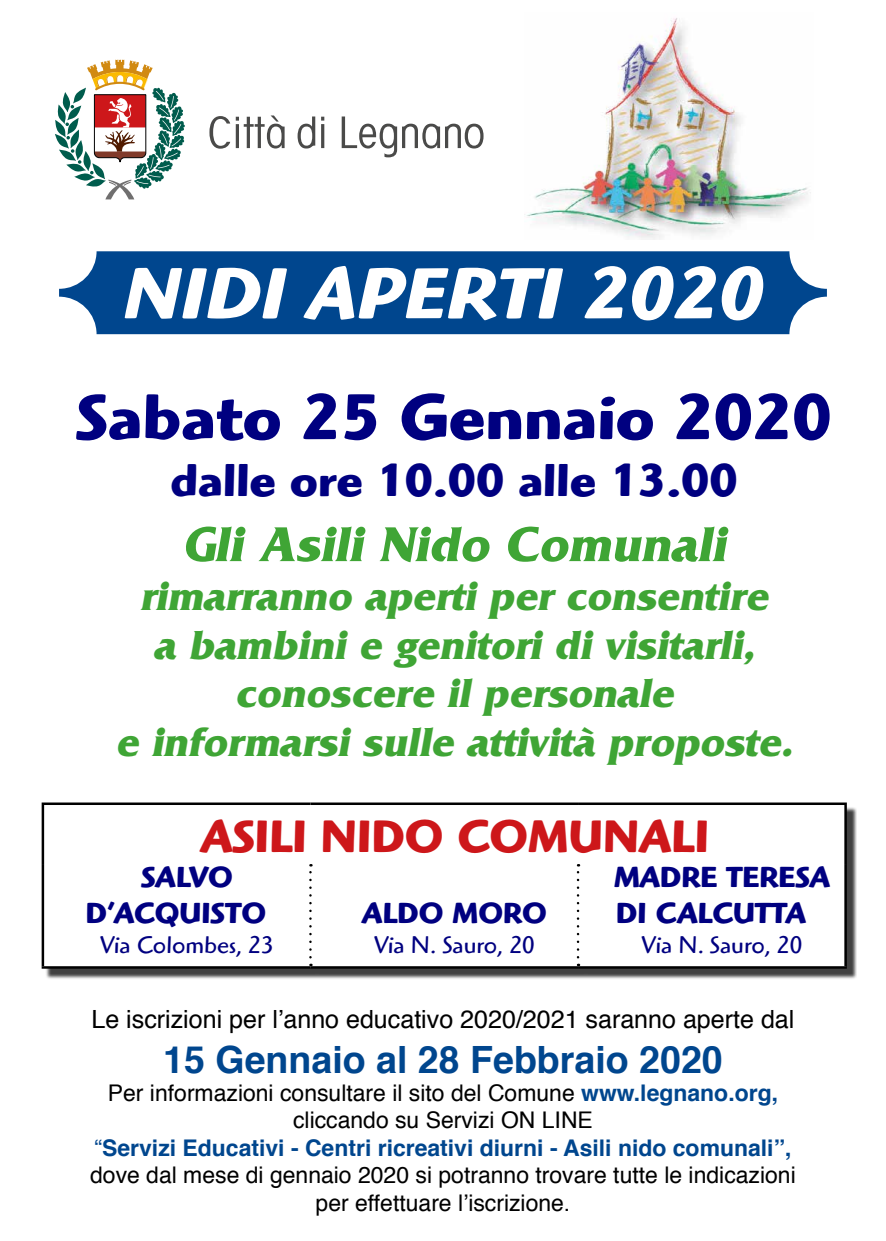
<style>
.page{position:relative;width:886px;height:1241px;background:#fff}
.page>*{position:absolute;margin:0;border:0;box-sizing:border-box;transform-origin:0 0}
.t1{font:italic 700 75px "Highlander Std";color:#fff}
.t2{font:700 66.25px "Highlander";color:#000080}
.t3{font:italic 700 51.25px "Friz Quadrata";color:#3fa535}
.t4{font:700 47.5px "Highlander";color:#000080}
.t5{font:700 46.88px "Highlander";color:#cd171a}
.t6{font:italic 700 42.5px/48.8px "Friz Quadrata";color:#3fa535;text-align:center}
.t7{font:700 37.56px "Helvetica";color:#00468e}
.t8{font:700 30px/36px "Highlander";color:#000080}
.t9{font:25.06px "Helvetica";color:#000}
.t10{font:25px "Highlander";color:#000080}
.t11{font:22.94px/27.6px "Helvetica";color:#000;text-align:center}
.s1{font-weight:700;color:#00468e}
.s2{color:#00468e}
</style>
<div class="page">
<div style="left:59px;top:251px;width:768px;height:83px;background:#00468e;border-radius:37px"></div>
<img style="left:526px;top:18px;width:285px;height:221px">
<svg style="left:321px;top:117px;width:3px;height:31px"></svg>
<svg style="left:236px;top:115px;width:49px;height:33px"></svg>
<svg style="left:298px;top:116px;width:17px;height:32px"></svg>
<svg style="left:342px;top:116px;width:141px;height:41px"></svg>
<svg style="left:209px;top:116px;width:21px;height:33px"></svg>
<svg style="left:55px;top:60px;width:130px;height:139px"></svg>
<div style="left:45px;top:806px;width:812px;height:173px;background:#000;opacity:.75"></div>
<svg style="left:44px;top:804px;width:800px;height:162px"></svg>
<hr style="left:309px;top:865px;width:3px;height:99px;background:#fff">
<hr style="left:577px;top:865px;width:2px;height:99px;background:#fff">
<hr style="left:42px;top:802px;width:268px;height:2px;background:#000">
<hr style="left:42px;top:804px;width:2px;height:59px;background:#000">
<hr style="left:310px;top:802px;width:268px;height:2px;background:#000">
<hr style="left:578px;top:802px;width:269px;height:2px;background:#000">
<hr style="left:844px;top:804px;width:3px;height:59px;background:#000">
<hr style="left:42px;top:863px;width:2px;height:103px;background:#000">
<hr style="left:844px;top:863px;width:3px;height:103px;background:#000">
<hr style="left:42px;top:966px;width:268px;height:2px;background:#000">
<hr style="left:310px;top:966px;width:268px;height:2px;background:#000">
<hr style="left:578px;top:966px;width:269px;height:2px;background:#000">
<svg style="left:309px;top:863px;width:3px;height:94px"></svg>
<svg style="left:577px;top:863px;width:2px;height:94px"></svg>
<h1 class="t1" style="left:123px;top:249px;width:641px">NIDI APERTI 2020</h1>
<h2 class="t2" style="left:77px;top:377px;width:756px">Sabato 25 Gennaio 2020</h2>
<h3 class="t4" style="left:171px;top:452px;width:568px">dalle ore 10.00 alle 13.00</h3>
<h3 class="t3" style="left:182px;top:516px;width:555px">Gli Asili Nido Comunali</h3>
<h3 class="t6" style="left:115px;top:572px;width:687px">rimarranno aperti per consentire<br>a bambini e genitori di visitarli, conoscere il personale<br>e informarsi sulle attività proposte.</h3>
<h3 class="t5" style="left:201px;top:808px;width:509px">ASILI NIDO COMUNALI</h3>
<h3 class="t8" style="left:86px;top:859px;width:182px;text-indent:56px">SALVO<br>D’ACQUISTO</h3>
<p class="t10" style="left:101px;top:930px;width:174px">Via Colombes, 23</p>
<h3 class="t8" style="left:614px;top:859px;width:218px">MADRE TERESA<br>DI CALCUTTA</h3>
<p class="t10" style="left:642px;top:930px;width:161px">Via N. Sauro, 20</p>
<h3 class="t8" style="left:363px;top:895px;width:186px">ALDO MORO</h3>
<p class="t10" style="left:375px;top:930px;width:161px">Via N. Sauro, 20</p>
<p class="t9" style="left:91px;top:999px;width:704px">Le iscrizioni per l’anno educativo 2020/2021 saranno aperte dal</p>
<h3 class="t7" style="left:163px;top:1029px;width:561px">15 Gennaio al 28 Febbraio 2020</h3>
<p class="t11" style="left:90px;top:1079px;width:707px">Per informazioni consultare il sito del Comune <span class="s1">www.legnano.org, </span>cliccando su Servizi ON LINE<br><span class="s2">“</span><span class="s1">Servizi Educativi - Centri ricreativi diurni - Asili nido comunali”, </span>dove dal mese di gennaio 2020 si potranno trovare tutte le indicazioni per effettuare l’iscrizione.</p>
</div>
